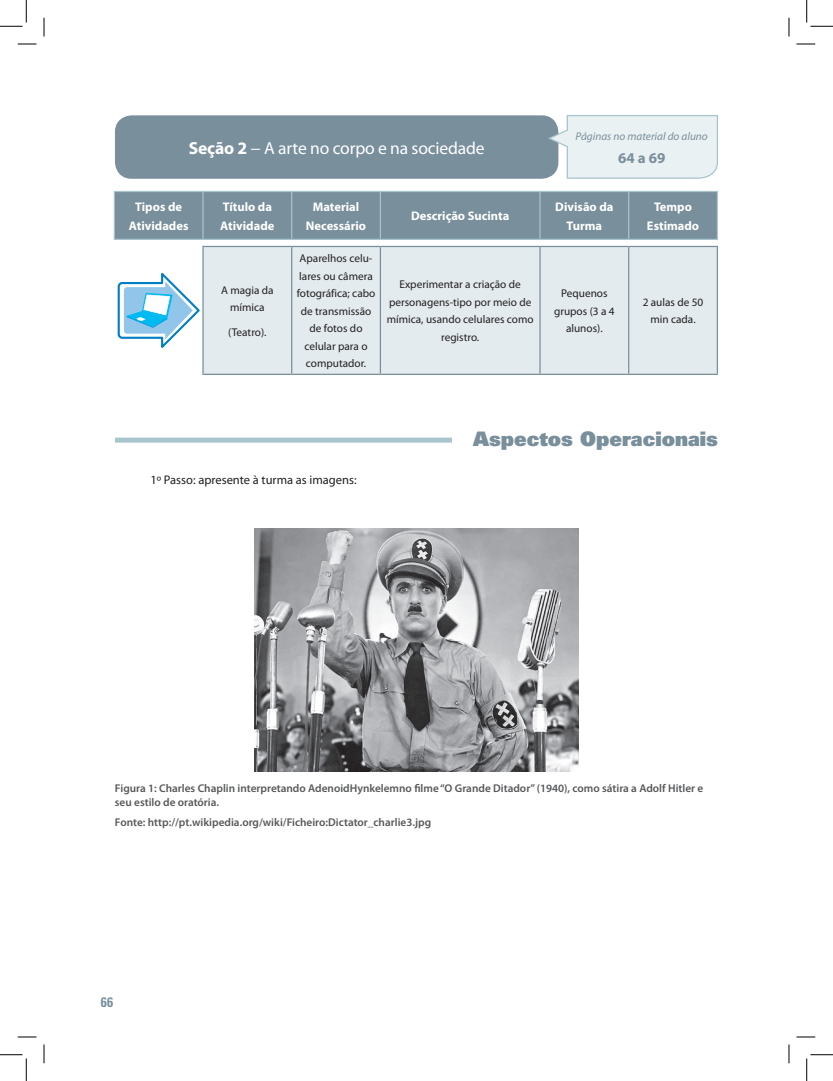
<style>
.page{position:relative;width:833px;height:1081px;background:#fff}
.page>*{position:absolute;margin:0;border:0;box-sizing:border-box;transform-origin:0 0}
.t1{font:20px "Univers LT Std X Black";color:#798f9c}
.t2{font:17.5px "Myriad Pro";letter-spacing:-.01em;color:#fff}
.t3{font:700 15px "Myriad Pro";color:#798f9c}
.t4{font:700 condensed 13.75px "Univers LT Std";color:#798f9c}
.t5{font:700 12.5px/18.8px "Myriad Pro";color:#fff;text-align:center}
.t6{font:12.5px "Myriad Pro";color:#231f20}
.t7{font:11.25px/17.5px "Myriad Pro";color:#231f20;text-align:center}
.t8{font:600 11.25px/13.5px "Myriad Pro";color:#57585a}
.t9{font:italic 11.25px "Myriad Pro";color:#798f9c}
.s1{font-weight:700}
</style>
<div class="page">
<div style="left:115px;top:437px;width:336px;height:5px;background:#a8c4cc"></div>
<div style="left:117px;top:118px;width:438px;height:58px;background:#798f9c;border-radius:14px"></div>
<div style="left:115px;top:115px;width:443px;height:64px;border:5px solid #798f9c;border-radius:14px"></div>
<svg style="left:546px;top:115px;width:172px;height:64px;background:#e1eaec"></svg>
<div style="left:115px;top:192px;width:601px;height:47px;background:#798f9c"></div>
<div style="left:203px;top:247px;width:513px;height:126px;background:#e3ebee"></div>
<hr style="left:114px;top:192px;width:1px;height:47px;background:#a8c4cc">
<hr style="left:114px;top:191px;width:89px;height:1px;background:#a8c4cc">
<hr style="left:114px;top:239px;width:89px;height:1px;background:#a8c4cc">
<hr style="left:202px;top:192px;width:1px;height:47px;background:#a8c4cc">
<hr style="left:203px;top:191px;width:88px;height:1px;background:#a8c4cc">
<hr style="left:203px;top:239px;width:88px;height:1px;background:#a8c4cc">
<hr style="left:291px;top:192px;width:1px;height:47px;background:#a8c4cc">
<hr style="left:291px;top:191px;width:89px;height:1px;background:#a8c4cc">
<hr style="left:291px;top:239px;width:89px;height:1px;background:#a8c4cc">
<hr style="left:379px;top:192px;width:2px;height:47px;background:#a8c4cc">
<hr style="left:380px;top:191px;width:159px;height:1px;background:#a8c4cc">
<hr style="left:380px;top:239px;width:159px;height:1px;background:#a8c4cc">
<hr style="left:539px;top:192px;width:1px;height:47px;background:#a8c4cc">
<hr style="left:539px;top:191px;width:89px;height:1px;background:#a8c4cc">
<hr style="left:539px;top:239px;width:89px;height:1px;background:#a8c4cc">
<hr style="left:627px;top:192px;width:2px;height:47px;background:#a8c4cc">
<hr style="left:716px;top:192px;width:1px;height:47px;background:#a8c4cc">
<hr style="left:628px;top:191px;width:89px;height:1px;background:#a8c4cc">
<hr style="left:628px;top:239px;width:89px;height:1px;background:#a8c4cc">
<hr style="left:202px;top:247px;width:1px;height:126px;background:#798f9c">
<hr style="left:202px;top:246px;width:89px;height:1px;background:#798f9c">
<hr style="left:202px;top:373px;width:89px;height:2px;background:#798f9c">
<hr style="left:291px;top:247px;width:1px;height:126px;background:#798f9c">
<hr style="left:291px;top:246px;width:89px;height:1px;background:#798f9c">
<hr style="left:291px;top:373px;width:89px;height:2px;background:#798f9c">
<hr style="left:379px;top:247px;width:2px;height:126px;background:#798f9c">
<hr style="left:380px;top:246px;width:159px;height:1px;background:#798f9c">
<hr style="left:380px;top:373px;width:159px;height:2px;background:#798f9c">
<hr style="left:539px;top:247px;width:1px;height:126px;background:#798f9c">
<hr style="left:539px;top:246px;width:89px;height:1px;background:#798f9c">
<hr style="left:539px;top:373px;width:89px;height:2px;background:#798f9c">
<hr style="left:627px;top:247px;width:2px;height:126px;background:#798f9c">
<hr style="left:716px;top:247px;width:1px;height:126px;background:#798f9c">
<hr style="left:628px;top:246px;width:89px;height:1px;background:#798f9c">
<hr style="left:628px;top:373px;width:89px;height:2px;background:#798f9c">
<svg style="left:118px;top:273px;width:81px;height:75px"></svg>
<img style="left:255px;top:529px;width:322px;height:242px">
<svg style="left:18px;top:43px;width:18px;height:2px"></svg>
<svg style="left:796px;top:43px;width:18px;height:2px"></svg>
<svg style="left:18px;top:1036px;width:18px;height:1px"></svg>
<svg style="left:796px;top:1036px;width:18px;height:1px"></svg>
<svg style="left:43px;top:18px;width:2px;height:18px"></svg>
<svg style="left:43px;top:1044px;width:2px;height:18px"></svg>
<svg style="left:788px;top:18px;width:1px;height:18px"></svg>
<svg style="left:788px;top:1044px;width:1px;height:18px"></svg>
<svg style="left:0;top:0;width:27px;height:27px"></svg>
<svg style="left:0;top:1054px;width:27px;height:26px"></svg>
<svg style="left:806px;top:0;width:26px;height:27px"></svg>
<svg style="left:806px;top:1054px;width:26px;height:26px"></svg>
<h2 class="t2" style="left:189px;top:137px;width:297px"><span class="s1">Seção 2</span> − A arte no corpo e na sociedade</h2>
<p class="t9" style="left:575px;top:129px;width:134px">Páginas no material do aluno</p>
<h3 class="t3" style="left:617px;top:148px;width:49px">64 a 69</h3>
<p class="t5" style="left:129px;top:197px;width:61px">Tipos de<br>Atividades</p>
<p class="t5" style="left:220px;top:197px;width:56px;text-align:left">Título da<br>Atividade</p>
<p class="t5" style="left:306px;top:197px;width:62px">Material<br>Necessário</p>
<p class="t5" style="left:411px;top:206px;width:100px">Descrição Sucinta</p>
<p class="t5" style="left:555px;top:197px;width:60px">Divisão da<br>Turma</p>
<p class="t5" style="left:646px;top:197px;width:54px">Tempo<br>Estimado</p>
<p class="t7" style="left:221px;top:281px;width:54px">A magia da mímica</p>
<p class="t7" style="left:228px;top:323px;width:40px">(Teatro).</p>
<p class="t7" style="left:296px;top:249px;width:80px">Aparelhos celu&shy;lares ou câmera fotográfica; cabo de transmissão de fotos do celular para o computador.</p>
<p class="t7" style="left:386px;top:275px;width:148px">Experimentar a criação de personagens-tipo por meio de mímica, usando celulares como registro.</p>
<p class="t7" style="left:553px;top:284px;width:62px">Pequenos grupos (3 a 4 alunos).</p>
<p class="t7" style="left:642px;top:293px;width:62px">2 aulas de 50 min cada.</p>
<p class="t6" style="left:150px;top:472px;width:207px">1º Passo: apresente à turma as imagens:</p>
<h1 class="t1" style="left:473px;top:425px;width:246px">Aspectos Operacionais</h1>
<p class="t8" style="left:115px;top:781px;width:589px">Figura 1: Charles Chaplin interpretando AdenoidHynkelemno filme “O Grande Ditador” (1940), como sátira a Adolf Hitler e seu estilo de oratória.</p>
<p class="t8" style="left:115px;top:815px;width:317px">Fonte: http://pt.wikipedia.org/wiki/Ficheiro:Dictator_charlie3.jpg</p>
<p class="t4" style="left:101px;top:993px;width:14px">66</p>
</div>
